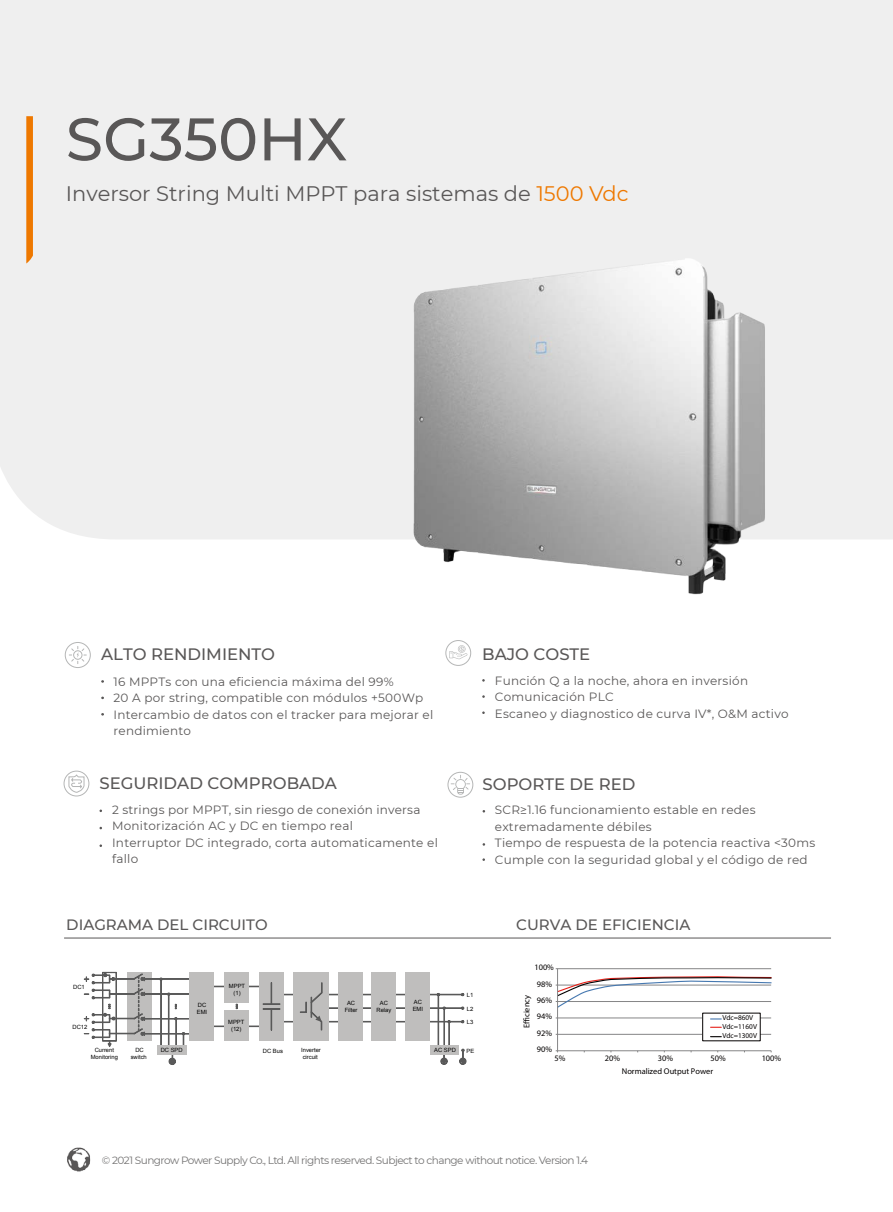
<style>
.page{position:relative;width:893px;height:1212px;background:#fff}
.page>*{position:absolute;margin:0;border:0;box-sizing:border-box;transform-origin:0 0}
.t1{font:500 60px "Montserrat";color:#595757}
.t2{font:21px "Montserrat";color:#595757}
.t3{font:500 16.5px "Montserrat";color:#595757}
.t4{font:500 15px "Montserrat";color:#595757}
.t5{font:12px/16.5px "Montserrat";letter-spacing:.02em;color:#595757}
.t6{font:10.5px "Montserrat";letter-spacing:-.05em;color:#727171}
.t7{font:800 8.4px "Helvetica Neue LT Std";color:#040000}
.t8{font:800 7.2px/8.2px "Helvetica Neue LT Std";color:#040000}
.t9{font:5.85px/6.9px "Arial";color:#000;text-align:center}
.s1{color:#ee7800}
</style>
<div class="page">
<img style="left:67px;top:1147px;width:24px;height:25px">
<hr style="left:64px;top:938px;width:767px;height:1px;background:#595757">
<div style="left:0;top:0;width:893px;height:539px;background:#efefef"></div>
<svg style="left:26px;top:116px;width:7px;height:147px"></svg>
<svg style="left:68px;top:645px;width:19px;height:20px"></svg>
<div style="left:65px;top:642px;width:26px;height:26px;border:1px solid #b5b6b6;border-radius:50%"></div>
<div style="left:448px;top:772px;width:25px;height:25px;border:1px solid #b5b6b6;border-radius:50%"></div>
<svg style="left:451px;top:775px;width:19px;height:20px"></svg>
<div style="left:64px;top:771px;width:25px;height:25px;border:1px solid #b5b6b6;border-radius:50%"></div>
<svg style="left:68px;top:774px;width:17px;height:19px"></svg>
<div style="left:445px;top:640px;width:26px;height:26px;border:1px solid #b5b6b6;border-radius:50%"></div>
<svg style="left:449px;top:645px;width:18px;height:14px"></svg>
<img style="left:404px;top:245px;width:377px;height:350px">
<hr style="left:556px;top:968px;width:215px;height:1px;background:#858586">
<hr style="left:556px;top:1018px;width:215px;height:1px;background:#858586">
<hr style="left:556px;top:1034px;width:215px;height:1px;background:#858586">
<hr style="left:556px;top:1050px;width:215px;height:1px;background:#858586">
<svg style="left:556px;top:976px;width:216px;height:32px"></svg>
<div style="left:703px;top:1013px;width:57px;height:28px;background:#fff"></div>
<hr style="left:557px;top:969px;width:1px;height:82px;background:#858586">
<div style="left:127px;top:972px;width:24px;height:69px;background:#bfbebd"></div>
<div style="left:202px;top:1026px;width:70px;height:1px;border:1px solid #595959"></div>
<div style="left:144px;top:1033px;width:65px;height:1px;border:1px solid #595959"></div>
<div style="left:145px;top:1018px;width:59px;height:1px;border:1px solid #595959"></div>
<div style="left:202px;top:986px;width:70px;height:1px;border:1px solid #595959"></div>
<div style="left:325px;top:1008px;width:137px;height:1px;border:1px solid #595959"></div>
<svg style="left:460px;top:1049px;width:6px;height:15px"></svg>
<div style="left:444px;top:1008px;width:1px;height:38px;border:1px solid #595959"></div>
<div style="left:438px;top:995px;width:1px;height:50px;border:1px solid #595959"></div>
<div style="left:430px;top:1045px;width:29px;height:9px;background:#bfbebd"></div>
<svg style="left:441px;top:1020px;width:9px;height:44px"></svg>
<div style="left:145px;top:994px;width:64px;height:1px;border:1px solid #595959"></div>
<div style="left:271px;top:994px;width:191px;height:1px;border:1px solid #595959"></div>
<div style="left:275px;top:1021px;width:187px;height:1px;border:1px solid #595959"></div>
<div style="left:338px;top:972px;width:24px;height:69px;background:#bfbebd"></div>
<div style="left:372px;top:972px;width:24px;height:69px;background:#bfbebd"></div>
<div style="left:405px;top:972px;width:25px;height:69px;background:#bfbebd"></div>
<div style="left:293px;top:972px;width:36px;height:69px;background:#bfbebd"></div>
<svg style="left:300px;top:983px;width:22px;height:47px"></svg>
<div style="left:145px;top:979px;width:59px;height:1px;border:1px solid #595959"></div>
<div style="left:259px;top:972px;width:25px;height:69px;background:#bfbebd"></div>
<svg style="left:263px;top:983px;width:17px;height:47px"></svg>
<div style="left:190px;top:972px;width:24px;height:69px;background:#bfbebd"></div>
<div style="left:224px;top:972px;width:25px;height:30px;background:#bfbebd"></div>
<div style="left:224px;top:1011px;width:25px;height:30px;background:#bfbebd"></div>
<svg style="left:84px;top:972px;width:61px;height:75px"></svg>
<div style="left:161px;top:979px;width:1px;height:67px;border:1px solid #595959"></div>
<svg style="left:182px;top:1032px;width:3px;height:13px"></svg>
<div style="left:176px;top:1018px;width:1px;height:31px;border:1px solid #595959"></div>
<div style="left:168px;top:994px;width:1px;height:58px;border:1px solid #595959"></div>
<svg style="left:169px;top:1054px;width:7px;height:10px"></svg>
<div style="left:158px;top:1045px;width:29px;height:9px;background:#bfbebd"></div>
<h1 class="t1" style="left:66px;top:97px;width:283px">SG350HX</h1>
<h2 class="t2" style="left:66px;top:179px;width:564px">Inversor String Multi MPPT para sistemas de <span class="s1">1500 Vdc</span></h2>
<h3 class="t3" style="left:101px;top:642px;width:175px">ALTO RENDIMIENTO</h3>
<h3 class="t3" style="left:482px;top:642px;width:110px">BAJO COSTE</h3>
<p class="t5" style="left:114px;top:673px;width:321px">16 MPPTs con una eficiencia máxima del 99%<br>20 A por string, compatible con módulos +500Wp Intercambio de datos con el tracker para mejorar el rendimiento</p>
<p class="t5" style="left:495px;top:672px;width:295px">Función Q a la noche, ahora en inversión<br>Comunicación PLC<br>Escaneo y diagnostico de curva IV*, O&amp;M activo</p>
<h3 class="t3" style="left:99px;top:772px;width:239px">SEGURIDAD COMPROBADA</h3>
<h3 class="t3" style="left:483px;top:773px;width:154px">SOPORTE DE RED</h3>
<p class="t5" style="left:112px;top:801px;width:327px">2 strings por MPPT, sin riesgo de conexión inversa Monitorización AC y DC en tiempo real<br>Interruptor DC integrado, corta automaticamente el fallo</p>
<p class="t5" style="left:495px;top:801px;width:322px">SCR≥1.16 funcionamiento estable en redes extremadamente débiles<br>Tiempo de respuesta de la potencia reactiva &lt;30ms Cumple con la seguridad global y el código de red</p>
<p class="t4" style="left:66px;top:914px;width:203px">DIAGRAMA DEL CIRCUITO</p>
<p class="t4" style="left:516px;top:914px;width:176px">CURVA DE EFICIENCIA</p>
<p class="t7" style="left:534px;top:962px;width:21px">100%</p>
<p class="t9" style="left:73px;top:983px;width:13px">DC1</p>
<p class="t9" style="left:72px;top:1023px;width:16px">DC12</p>
<p class="t9" style="left:197px;top:1001px;width:12px;text-align:left">DC<br>EMI</p>
<p class="t9" style="left:229px;top:982px;width:18px">MPPT (1)</p>
<p class="t9" style="left:228px;top:1019px;width:18px">MPPT (12)</p>
<p class="t9" style="left:345px;top:999px;width:14px">AC<br>Filter</p>
<p class="t9" style="left:376px;top:999px;width:16px">AC<br>Relay</p>
<p class="t9" style="left:413px;top:999px;width:12px;text-align:left">AC<br>EMI</p>
<p class="t9" style="left:467px;top:991px;width:8px">L1</p>
<p class="t9" style="left:467px;top:1005px;width:8px">L2</p>
<p class="t9" style="left:467px;top:1019px;width:8px">L3</p>
<p class="t7" style="left:537px;top:978px;width:17px">98%</p>
<p class="t7" style="left:521px;top:1028px;width:35px;rotate:-90deg">E ciency</p>
<p class="t7" style="left:537px;top:995px;width:17px">96%</p>
<p class="t7" style="left:537px;top:1011px;width:17px">94%</p>
<p class="t7" style="left:537px;top:1028px;width:17px">92%</p>
<p class="t8" style="left:722px;top:1014px;width:36px">Vdc=860V<br>Vdc=1160V</p>
<p class="t8" style="left:722px;top:1031px;width:36px">Vdc=1300V</p>
<p class="t9" style="left:91px;top:1046px;width:29px">Current<br>Monitoring</p>
<p class="t9" style="left:161px;top:1046px;width:23px">DC SPD</p>
<p class="t9" style="left:131px;top:1047px;width:18px">DC switch</p>
<p class="t9" style="left:263px;top:1047px;width:22px">DC Bus</p>
<p class="t9" style="left:301px;top:1046px;width:21px;text-align:left">Inverter circuit</p>
<p class="t9" style="left:434px;top:1047px;width:23px">AC SPD</p>
<p class="t9" style="left:466px;top:1047px;width:9px">PE</p>
<p class="t7" style="left:537px;top:1044px;width:17px">90%</p>
<p class="t7" style="left:554px;top:1053px;width:12px">5%</p>
<p class="t7" style="left:605px;top:1053px;width:17px">20%</p>
<p class="t7" style="left:658px;top:1053px;width:17px">30%</p>
<p class="t7" style="left:711px;top:1053px;width:17px">50%</p>
<p class="t7" style="left:762px;top:1053px;width:21px">100%</p>
<p class="t7" style="left:622px;top:1066px;width:93px">Normalized Output Power</p>
<p class="t6" style="left:102px;top:1153px;width:488px">© 2021 Sungrow Power Supply Co., Ltd. All rights reserved. Subject to change without notice. Version 1.4</p>
</div>
